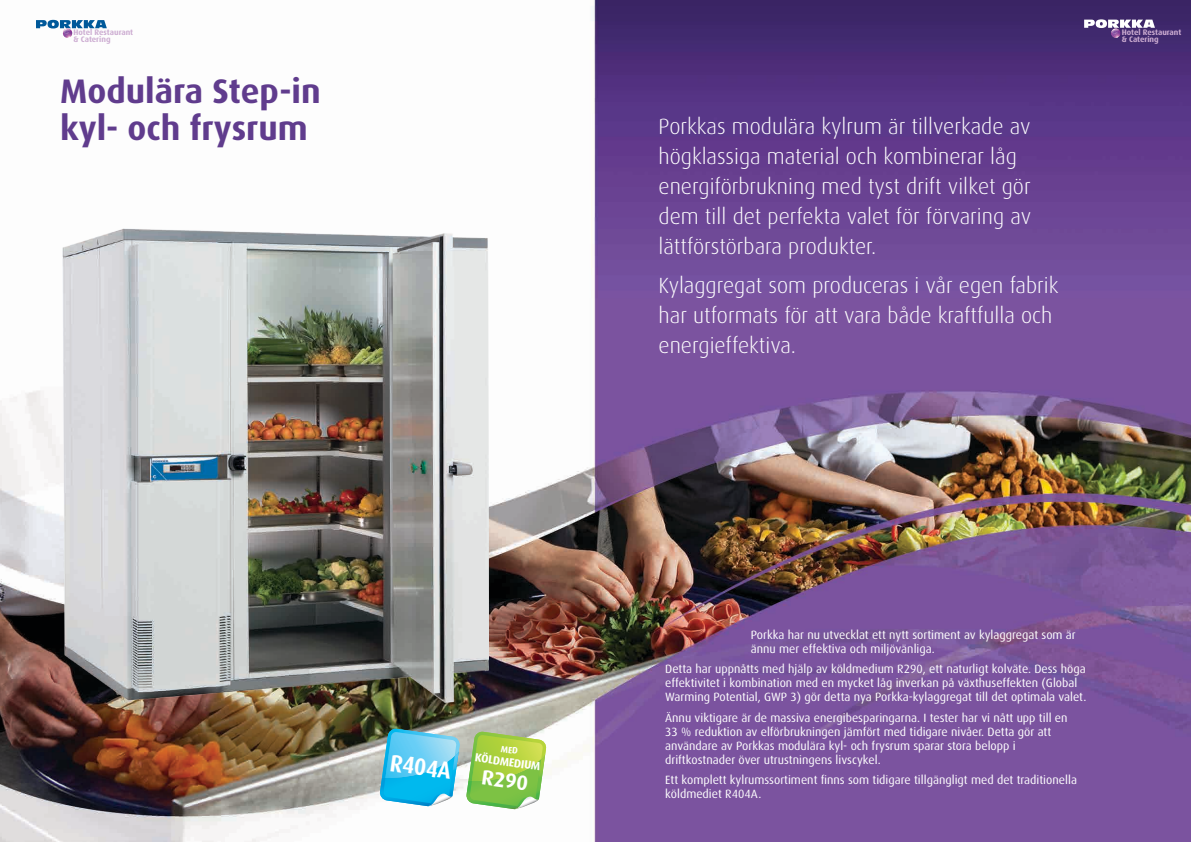
<style>
.page{position:relative;width:1191px;height:842px;background:#fff}
.page>*{position:absolute;margin:0;border:0;box-sizing:border-box;transform-origin:0 0}
.t1{font:700 34.1px/36.5px "Dax";color:#603c8d}
.t2{font:700 23.9px "Dax";color:#fff;scale:.9 1}
.t3{font:300 22px/30px "Dax";color:#fff}
.t4{font:700 20.8px "Dax";color:#fff}
.t5{font:12px/14px "Dax";color:#fff}
.t6{font:700 11.7px "Dax";color:#fff}
.t7{font:700 8px/7px "Dax";color:#cdadd2}
</style>
<div class="page">
<img style="left:0;top:0;width:1191px;height:842px">
<svg style="left:36px;top:20px;width:71px;height:18px"></svg>
<svg style="left:1084px;top:19px;width:71px;height:19px"></svg>
<img style="left:62px;top:228px;width:426px;height:475px">
<svg style="left:379px;top:729px;width:81px;height:77px;background:#56c4e8"></svg>
<svg style="left:466px;top:732px;width:80px;height:77px;background:#a2cd5f"></svg>
<p class="t7" style="left:74px;top:29px;width:61px">Hotel Restaurant &amp; Catering</p>
<p class="t7" style="left:1121px;top:29px;width:61px">Hotel Restaurant &amp; Catering</p>
<h1 class="t1" style="left:60px;top:74px;width:262px">Modulära Step-in kyl- och frysrum</h1>
<h3 class="t3" style="left:658px;top:112px;width:374px">Porkkas modulära kylrum är tillverkade av högklassiga material och kombinerar låg energiförbrukning med tyst drift vilket gör dem till det perfekta valet för förvaring av lättförstörbara produkter.</h3>
<h3 class="t3" style="left:658px;top:270px;width:401px">Kylaggregat som produceras i vår egen fabrik har utformats för att vara både kraftfulla och energieffektiva.</h3>
<h2 class="t2" style="left:392px;top:749px;width:69px;rotate:8deg">R404A</h2>
<p class="t6" style="left:476px;top:751px;width:67px;rotate:8deg">KÖLDMEDIUM</p>
<h3 class="t4" style="left:483px;top:765px;width:48px;rotate:8deg">R290</h3>
<p class="t5" style="left:750px;top:627px;width:326px">Porkka har nu utvecklat ett nytt sortiment av kylaggregat som är ännu mer effektiva och miljövänliga.</p>
<p class="t5" style="left:665px;top:662px;width:423px">Detta har uppnåtts med hjälp av köldmedium R290, ett naturligt kolväte. Dess höga effektivitet i kombination med en mycket låg inverkan på växthuseffekten (Global<br>Warming Potential, GWP 3) gör detta nya Porkka-kylaggregat till det optimala valet.</p>
<p class="t5" style="left:665px;top:711px;width:404px">Ännu viktigare är de massiva energibesparingarna. I tester har vi nått upp till en 33 % reduktion av elförbrukningen jämfört med tidigare nivåer. Detta gör att användare av Porkkas modulära kyl- och frysrum sparar stora belopp i driftkostnader över utrustningens livscykel.</p>
<p class="t5" style="left:665px;top:773px;width:413px">Ett komplett kylrumssortiment finns som tidigare tillgängligt med det traditionella köldmediet R404A.</p>
</div>
